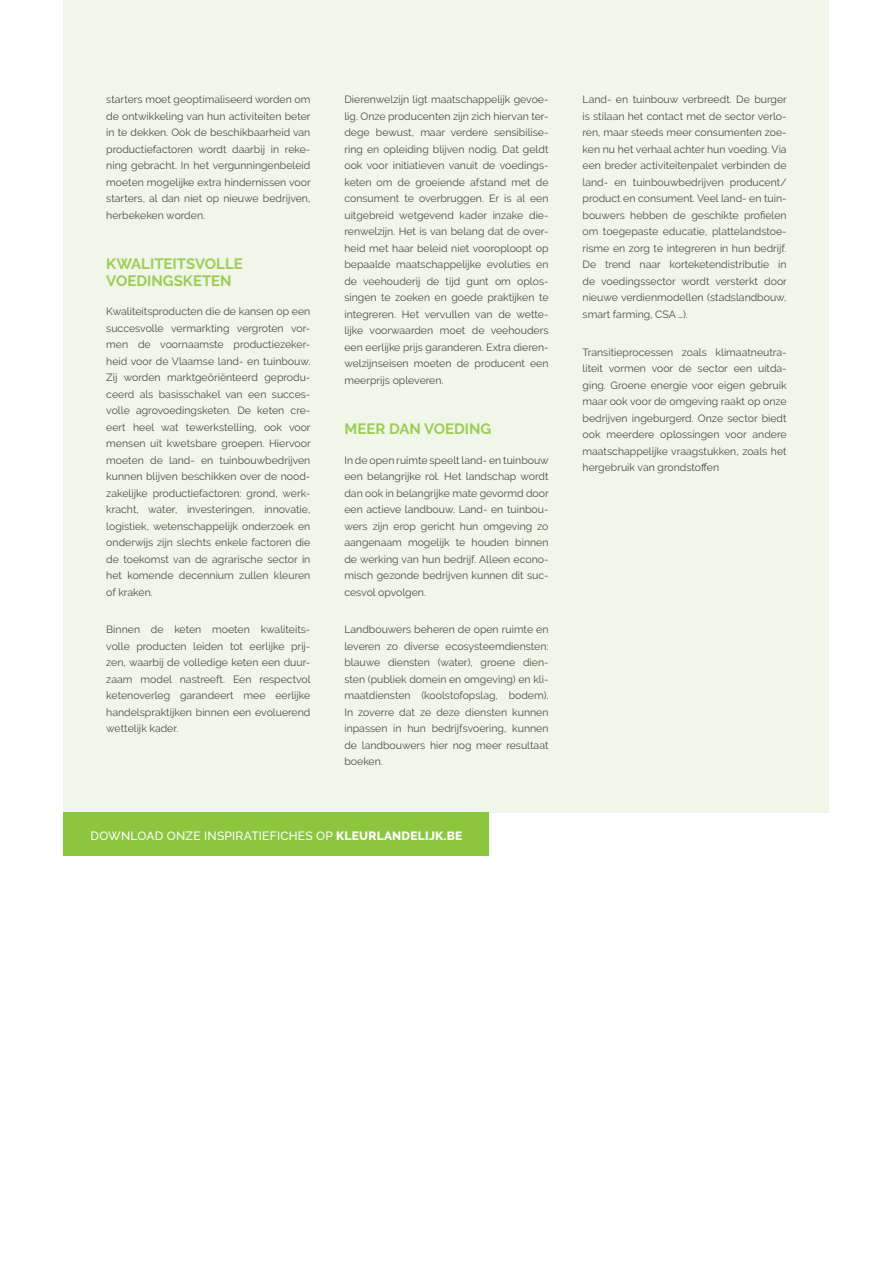
<style>
.page{position:relative;width:893px;height:1263px;background:#fff}
.page>*{position:absolute;margin:0;border:0;box-sizing:border-box;transform-origin:0 0}
.t1{font:700 15px/16.5px "Raleway";color:#9dcd58}
.t2{font:500 12px "Raleway";letter-spacing:.02em;color:#fff}
.t3{font:10.5px/16.5px "Raleway";color:#4b4c4d;text-align:justify}
.s1{font-weight:800}
</style>
<div class="page">
<div style="left:64px;top:0;width:765px;height:812px;background:#f1f7e8"></div>
<div style="left:64px;top:812px;width:425px;height:44px;background:#8bc63e"></div>
<p class="t3" style="left:106px;top:91px;width:206px">starters moet geoptimaliseerd worden om de ontwikkeling van hun activiteiten beter in te dekken. Ook de beschikbaarheid van productiefactoren wordt daarbij in reke&shy;ning gebracht. In het vergunningenbeleid moeten mogelijke extra hindernissen voor starters, al dan niet op nieuwe bedrijven, herbekeken worden.</p>
<h1 class="t1" style="left:106px;top:256px;width:138px">KWALITEITSVOLLE<br>VOEDINGSKETEN</h1>
<p class="t3" style="left:106px;top:303px;width:206px">Kwaliteitsproducten die de kansen op een succesvolle vermarkting vergroten vor&shy;men de voornaamste productiezeker&shy;heid voor de Vlaamse land- en tuinbouw.<br>Zij worden marktgeöriënteerd geprodu&shy;ceerd als basisschakel van een succes&shy;volle agrovoedingsketen. De keten cre&shy;ëert heel wat tewerkstelling, ook voor mensen uit kwetsbare groepen. Hiervoor moeten de land- en tuinbouwbedrijven kunnen blijven beschikken over de nood&shy;zakelijke productiefactoren: grond, werk&shy;kracht, water, investeringen, innovatie, logistiek, wetenschappelijk onderzoek en onderwijs zijn slechts enkele factoren die de toekomst van de agrarische sector in het komende decennium zullen kleuren of kraken.</p>
<p class="t3" style="left:106px;top:621px;width:206px">Binnen de keten moeten kwaliteits&shy;volle producten leiden tot eerlijke prij&shy;zen, waarbij de volledige keten een duur&shy;zaam model nastreeft. Een respectvol ketenoverleg garandeert mee eerlijke handelspraktijken binnen een evoluerend wettelijk kader.</p>
<p class="t3" style="left:344px;top:91px;width:206px">Dierenwelzijn ligt maatschappelijk gevoe&shy;lig. Onze producenten zijn zich hiervan ter&shy;dege bewust, maar verdere sensibilise&shy;ring en opleiding blijven nodig. Dat geldt ook voor initiatieven vanuit de voedings&shy;keten om de groeiende afstand met de consument te overbruggen. Er is al een uitgebreid wetgevend kader inzake die&shy;renwelzijn. Het is van belang dat de over&shy;heid met haar beleid niet vooroploopt op bepaalde maatschappelijke evoluties en de veehouderij de tijd gunt om oplos&shy;singen te zoeken en goede praktijken te integreren. Het vervullen van de wette&shy;lijke voorwaarden moet de veehouders een eerlijke prijs garanderen. Extra dieren&shy;welzijnseisen moeten de producent een meerprijs opleveren.</p>
<h1 class="t1" style="left:344px;top:421px;width:149px">MEER DAN VOEDING</h1>
<p class="t3" style="left:344px;top:452px;width:206px">In de open ruimte speelt land- en tuinbouw een belangrijke rol. Het landschap wordt dan ook in belangrijke mate gevormd door een actieve landbouw. Land- en tuinbou&shy;wers zijn erop gericht hun omgeving zo aangenaam mogelijk te houden binnen de werking van hun bedrijf. Alleen econo&shy;misch gezonde bedrijven kunnen dit suc&shy;cesvol opvolgen.</p>
<p class="t3" style="left:344px;top:621px;width:206px">Landbouwers beheren de open ruimte en leveren zo diverse ecosysteemdiensten: blauwe diensten (water), groene dien&shy;sten (publiek domein en omgeving) en kli&shy;maatdiensten (koolstofopslag, bodem).<br>In zoverre dat ze deze diensten kunnen inpassen in hun bedrijfsvoering, kunnen de landbouwers hier nog meer resultaat boeken.</p>
<p class="t2" style="left:90px;top:828px;width:373px">DOWNLOAD ONZE INSPIRATIEFICHES OP <span class="s1">KLEURLANDELIJK.BE</span></p>
<p class="t3" style="left:583px;top:91px;width:206px">Land- en tuinbouw verbreedt. De burger is stilaan het contact met de sector verlo&shy;ren, maar steeds meer consumenten zoe&shy;ken nu het verhaal achter hun voeding. Via een breder activiteitenpalet verbinden de land- en tuinbouwbedrijven producent/ product en consument. Veel land- en tuin&shy;bouwers hebben de geschikte profielen om toegepaste educatie, plattelandstoe&shy;risme en zorg te integreren in hun bedrijf.<br>De trend naar korteketendistributie in de voedingssector wordt versterkt door nieuwe verdienmodellen (stadslandbouw, smart farming, CSA …).</p>
<p class="t3" style="left:583px;top:344px;width:206px">Transitieprocessen zoals klimaatneutra&shy;liteit vormen voor de sector een uitda&shy;ging. Groene energie voor eigen gebruik maar ook voor de omgeving raakt op onze bedrijven ingeburgerd. Onze sector biedt ook meerdere oplossingen voor andere maatschappelijke vraagstukken, zoals het hergebruik van grondstoffen</p>
</div>
